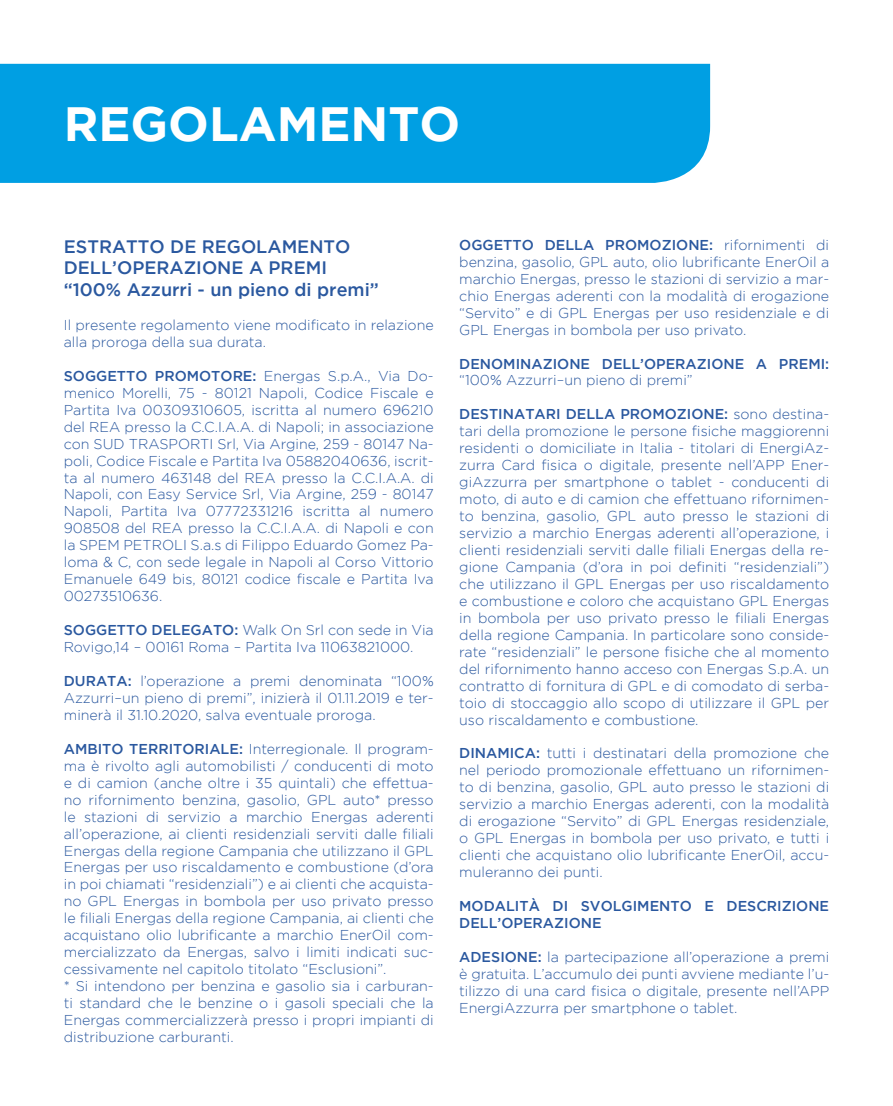
<style>
.page{position:relative;width:893px;height:1106px;background:#fff}
.page>*{position:absolute;margin:0;border:0;box-sizing:border-box;transform-origin:0 0}
.t1{font:700 48px "Gotham";color:#fff}
.t2{font:500 18px/21.6px "Gotham";color:#2a589f}
.t3{font:300 14.25px/17px "Gotham";color:#2a589f;text-align:justify}
.t4{font:500 14.25px/17px "Gotham";color:#2a589f}
.s1{font-weight:500}
</style>
<div class="page">
<div style="left:0;top:64px;width:710px;height:119px;background:#009fe3"></div>
<h1 class="t1" style="left:64px;top:96px;width:398px">REGOLAMENTO</h1>
<p class="t2" style="left:64px;top:235px;width:317px">ESTRATTO DE REGOLAMENTO<br>DELL’OPERAZIONE A PREMI “100% Azzurri - un pieno di premi”</p>
<p class="t3" style="left:64px;top:316px;width:371px">Il presente regolamento viene modificato in relazione alla proroga della sua durata.</p>
<p class="t3" style="left:64px;top:367px;width:371px"><span class="s1">SOGGETTO PROMOTORE:</span> Energas S.p.A., Via Do&shy;menico Morelli, 75 - 80121 Napoli, Codice Fiscale e Partita Iva 00309310605, iscritta al numero 696210 del REA presso la C.C.I.A.A. di Napoli; in associazione con SUD TRASPORTI Srl, Via Argine, 259 - 80147 Na&shy;poli, Codice Fiscale e Partita Iva 05882040636, iscrit&shy;ta al numero 463148 del REA presso la C.C.I.A.A. di Napoli, con Easy Service Srl, Via Argine, 259 - 80147<br>Napoli, Partita Iva 07772331216 iscritta al numero 908508 del REA presso la C.C.I.A.A. di Napoli e con la SPEM PETROLI S.a.s di Filippo Eduardo Gomez Pa&shy;loma &amp; C, con sede legale in Napoli al Corso Vittorio Emanuele 649 bis, 80121 codice fiscale e Partita Iva 00273510636.</p>
<p class="t3" style="left:64px;top:621px;width:371px"><span class="s1">SOGGETTO DELEGATO:</span> Walk On Srl con sede in Via<br>Rovigo,14 – 00161 Roma – Partita Iva 11063821000.</p>
<p class="t3" style="left:64px;top:672px;width:371px"><span class="s1">DURATA:</span> l’operazione a premi denominata “100% Azzurri–un pieno di premi”, inizierà il 01.11.2019 e ter&shy;minerà il 31.10.2020, salva eventuale proroga.</p>
<p class="t3" style="left:64px;top:740px;width:371px;text-align:left"><span class="s1">AMBITO TERRITORIALE:</span> Interregionale. Il program&shy;ma è rivolto agli automobilisti / conducenti di moto e di camion (anche oltre i 35 quintali) che effettua&shy;no rifornimento benzina, gasolio, GPL auto* presso le stazioni di servizio a marchio Energas aderenti all’operazione, ai clienti residenziali serviti dalle filiali Energas della regione Campania che utilizzano il GPL Energas per uso riscaldamento e combustione (d’ora in poi chiamati “residenziali”) e ai clienti che acquista&shy;no GPL Energas in bombola per uso privato presso le filiali Energas della regione Campania, ai clienti che acquistano olio lubrificante a marchio EnerOil com&shy;mercializzato da Energas, salvo i limiti indicati suc&shy;cessivamente nel capitolo titolato “Esclusioni”.<br>* Si intendono per benzina e gasolio sia i carburan&shy;ti standard che le benzine o i gasoli speciali che la Energas commercializzerà presso i propri impianti di distribuzione carburanti.</p>
<p class="t3" style="left:459px;top:236px;width:371px"><span class="s1">OGGETTO DELLA PROMOZIONE:</span> rifornimenti di benzina, gasolio, GPL auto, olio lubrificante EnerOil a marchio Energas, presso le stazioni di servizio a mar&shy;chio Energas aderenti con la modalità di erogazione “Servito” e di GPL Energas per uso residenziale e di GPL Energas in bombola per uso privato.</p>
<p class="t4" style="left:459px;top:355px;width:371px">DENOMINAZIONE DELL’OPERAZIONE A PREMI:</p>
<p class="t3" style="left:459px;top:372px;width:235px">“100% Azzurri–un pieno di premi”</p>
<p class="t3" style="left:459px;top:406px;width:371px"><span class="s1">DESTINATARI DELLA PROMOZIONE:</span> sono destina&shy;tari della promozione le persone fisiche maggiorenni residenti o domiciliate in Italia - titolari di EnergiAz&shy;zurra Card fisica o digitale, presente nell’APP Ener&shy;giAzzurra per smartphone o tablet - conducenti di moto, di auto e di camion che effettuano rifornimen&shy;to benzina, gasolio, GPL auto presso le stazioni di servizio a marchio Energas aderenti all’operazione, i clienti residenziali serviti dalle filiali Energas della re&shy;gione Campania (d’ora in poi definiti “residenziali”) che utilizzano il GPL Energas per uso riscaldamento e combustione e coloro che acquistano GPL Energas in bombola per uso privato presso le filiali Energas della regione Campania. In particolare sono conside&shy;rate “residenziali” le persone fisiche che al momento del rifornimento hanno acceso con Energas S.p.A. un contratto di fornitura di GPL e di comodato di serba&shy;toio di stoccaggio allo scopo di utilizzare il GPL per uso riscaldamento e combustione.</p>
<p class="t3" style="left:459px;top:744px;width:371px"><span class="s1">DINAMICA:</span> tutti i destinatari della promozione che nel periodo promozionale effettuano un rifornimen&shy;to di benzina, gasolio, GPL auto presso le stazioni di servizio a marchio Energas aderenti, con la modalità di erogazione “Servito” di GPL Energas residenziale, o GPL Energas in bombola per uso privato, e tutti i clienti che acquistano olio lubrificante EnerOil, accu&shy;muleranno dei punti.</p>
<p class="t4" style="left:459px;top:897px;width:371px">MODALITÀ DI SVOLGIMENTO E DESCRIZIONE<br>DELL’OPERAZIONE</p>
<p class="t3" style="left:459px;top:948px;width:371px"><span class="s1">ADESIONE:</span> la partecipazione all’operazione a premi è gratuita. L’accumulo dei punti avviene mediante l’u&shy;tilizzo di una card fisica o digitale, presente nell’APP EnergiAzzurra per smartphone o tablet.</p>
</div>
